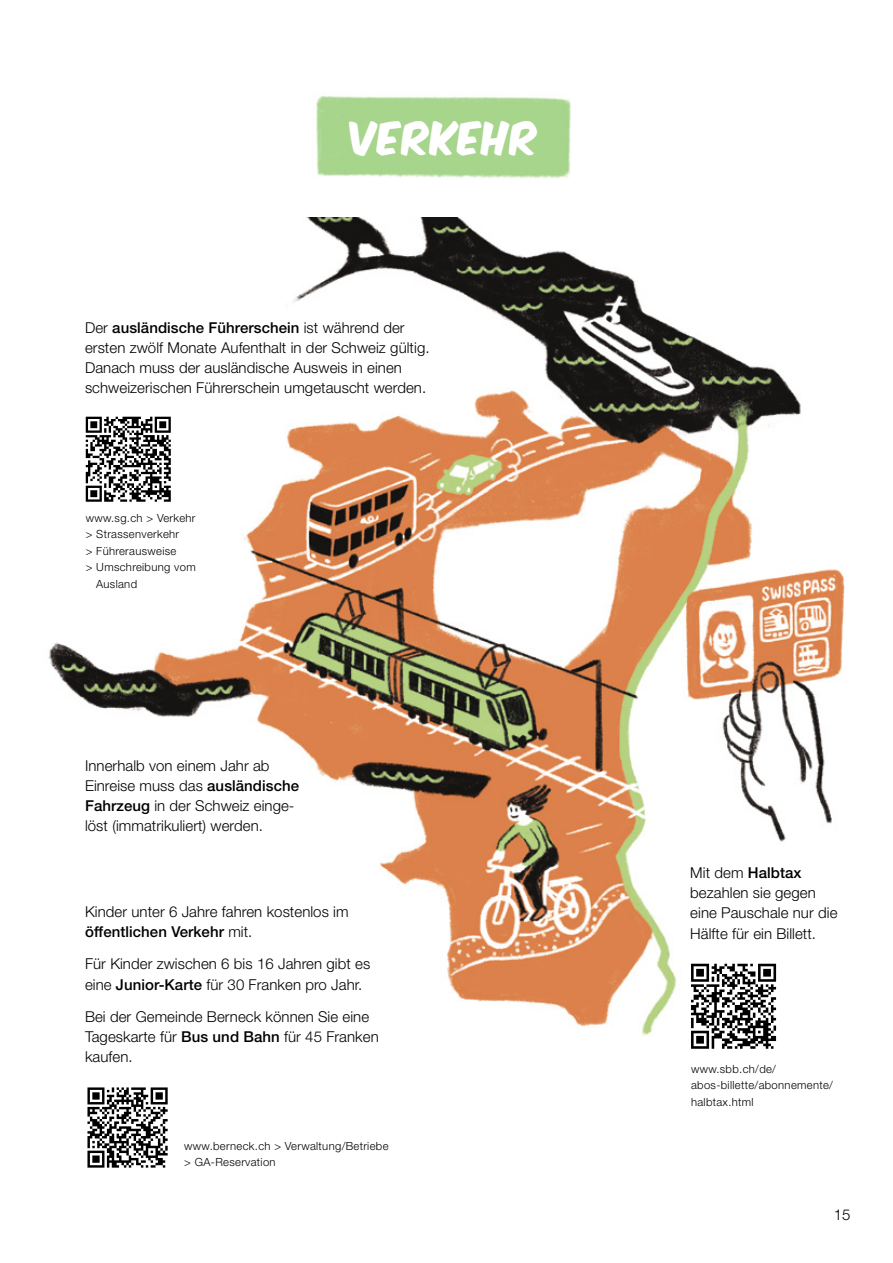
<style>
.page{position:relative;width:893px;height:1263px;background:#fff}
.page>*{position:absolute;margin:0;border:0;box-sizing:border-box;transform-origin:0 0}
.t1{font:39px "Komika Axis";letter-spacing:.03em;color:#fff}
.t2{font:300 15px/20.2px "Helvetica Neue LT Std";letter-spacing:.005em;color:#000}
.t3{font:300 11.25px/16.5px "Helvetica Neue LT Std";letter-spacing:.03em;color:#000}
.s1{font-weight:500}
</style>
<div class="page">
<img style="left:48px;top:217px;width:797px;height:824px">
<img style="left:316px;top:95px;width:255px;height:83px">
<svg style="left:87px;top:1087px;width:81px;height:80px"></svg>
<svg style="left:86px;top:417px;width:85px;height:85px"></svg>
<svg style="left:691px;top:964px;width:85px;height:85px"></svg>
<h1 class="t1" style="left:350px;top:118px;width:190px">VERKEHR</h1>
<p class="t2" style="left:85px;top:317px;width:346px">Der <span class="s1">ausländische Führerschein</span> ist während der ersten zwölf Monate Aufenthalt in der Schweiz gültig.<br>Danach muss der ausländische Ausweis in einen schweizerischen Führerschein umgetauscht werden.</p>
<p class="t3" style="left:86px;top:509px;width:111px">www.sg.ch &gt; Verkehr</p>
<p class="t3" style="left:86px;top:525px;width:95px">&gt; Strassenverkehr</p>
<p class="t3" style="left:86px;top:542px;width:92px">&gt; Führerausweise</p>
<p class="t3" style="left:86px;top:558px;width:112px">&gt; Umschreibung vom</p>
<p class="t3" style="left:96px;top:575px;width:42px">Ausland</p>
<p class="t2" style="left:85px;top:755px;width:216px">Innerhalb von einem Jahr ab<br>Einreise muss das <span class="s1">ausländische<br>Fahrzeug</span> in der Schweiz einge&shy;löst (immatrikuliert) werden.</p>
<p class="t2" style="left:85px;top:901px;width:265px">Kinder unter 6 Jahre fahren kostenlos im <span class="s1">öffentlichen Verkehr</span> mit.</p>
<p class="t2" style="left:85px;top:954px;width:287px">Für Kinder zwischen 6 bis 16 Jahren gibt es eine <span class="s1">Junior-Karte</span> für 30 Franken pro Jahr.</p>
<p class="t2" style="left:85px;top:1006px;width:295px">Bei der Gemeinde Berneck können Sie eine<br>Tageskarte für <span class="s1">Bus und Bahn</span> für 45 Franken kaufen.</p>
<p class="t3" style="left:184px;top:1137px;width:206px">www.berneck.ch &gt; Verwaltung/Betriebe &gt; GA-Reservation</p>
<p class="t2" style="left:690px;top:862px;width:149px">Mit dem <span class="s1">Halbtax </span>bezahlen sie gegen eine Pauschale nur die<br>Hälfte für ein Billett.</p>
<p class="t3" style="left:691px;top:1060px;width:143px">www.sbb.ch/de/ abos-billette/abonnemente/ halbtax.html</p>
<p class="t2" style="left:834px;top:1204px;width:18px">15</p>
</div>
